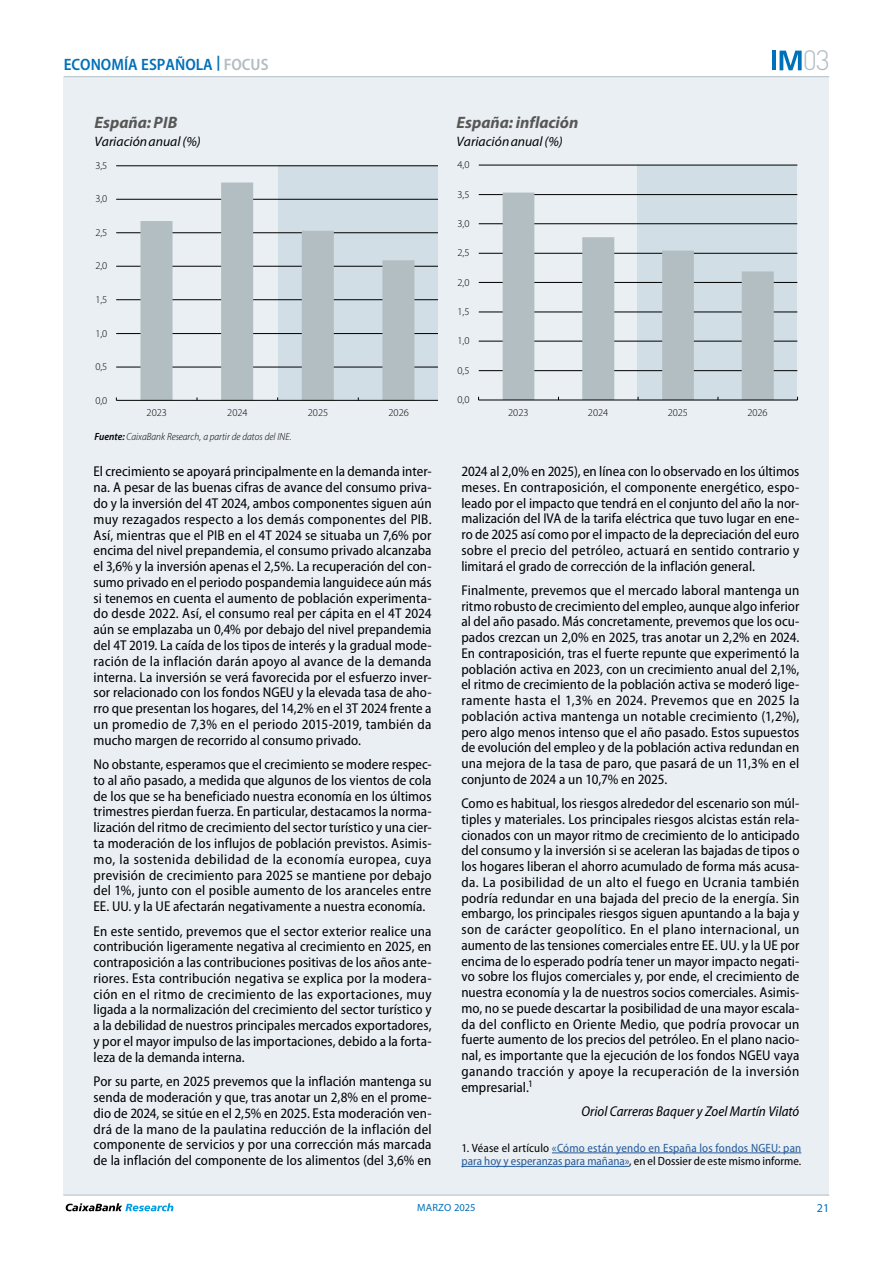
<style>
.page{position:relative;width:893px;height:1263px;background:#fff}
.page>*{position:absolute;margin:0;border:0;box-sizing:border-box;transform-origin:0 0}
.t1{font:300 27.6px "DIN Pro";color:#b2bdc2}
.t2{font:italic 700 16.5px "Myriad Pro";color:#575756}
.t3{font:600 semi-condensed 16.5px "Myriad Pro";color:#0070ba}
.t4{font:semi-condensed 14.25px/15.8px "Myriad Pro";letter-spacing:.005em;color:#000;text-align:justify}
.t5{font:italic semi-condensed 14.25px "Myriad Pro";letter-spacing:.005em;color:#000}
.t6{font:italic 13.65px "Myriad Pro";letter-spacing:.005em;color:#000}
.t7{font:semi-condensed 12px/13.5px "Myriad Pro";letter-spacing:.005em;color:#275b9b}
.t8{font:12px "Myriad Pro";color:#0070ba}
.t9{font:300 10.5px "Myriad Pro";letter-spacing:-.005em;color:#000}
.t10{font:italic 300 semi-condensed 10.5px "Myriad Pro";letter-spacing:-.005em;color:#000}
.t11{font:10.5px "Myriad Pro";letter-spacing:.02em;color:#0070ba}
.s1{color:#b2bdc2}
.s2{font-weight:600}
.s3{color:#000}
</style>
<div class="page">
<div style="left:64px;top:77px;width:765px;height:1118px;background:#e9eff3"></div>
<hr style="left:64px;top:76px;width:765px;height:1px;background:#b2bdc2">
<hr style="left:63px;top:1195px;width:766px;height:1px;background:#b2bdc2">
<svg style="left:66px;top:1203px;width:107px;height:8px"></svg>
<svg style="left:779px;top:51px;width:23px;height:19px"></svg>
<hr style="left:772px;top:51px;width:4px;height:19px;background:#0070ba">
<div style="left:278px;top:166px;width:160px;height:234px;background:#d1dee6"></div>
<div style="left:637px;top:165px;width:160px;height:235px;background:#d1dee6"></div>
<hr style="left:116px;top:367px;width:321px;height:1px;background:#000">
<hr style="left:116px;top:333px;width:321px;height:1px;background:#000">
<hr style="left:116px;top:299px;width:321px;height:1px;background:#000">
<hr style="left:116px;top:266px;width:321px;height:1px;background:#000">
<hr style="left:116px;top:232px;width:321px;height:1px;background:#000">
<hr style="left:116px;top:199px;width:321px;height:1px;background:#000">
<hr style="left:116px;top:166px;width:321px;height:1px;background:#000">
<svg style="left:140px;top:183px;width:274px;height:217px"></svg>
<hr style="left:116px;top:400px;width:321px;height:1px;background:#000">
<hr style="left:479px;top:370px;width:318px;height:1px;background:#000">
<hr style="left:479px;top:341px;width:318px;height:1px;background:#000">
<hr style="left:479px;top:312px;width:318px;height:1px;background:#000">
<hr style="left:479px;top:282px;width:318px;height:1px;background:#000">
<hr style="left:479px;top:253px;width:318px;height:1px;background:#000">
<hr style="left:479px;top:223px;width:318px;height:1px;background:#000">
<hr style="left:479px;top:194px;width:318px;height:1px;background:#000">
<hr style="left:479px;top:165px;width:318px;height:1px;background:#000">
<svg style="left:503px;top:193px;width:271px;height:207px"></svg>
<hr style="left:479px;top:400px;width:318px;height:1px;background:#000">
<hr style="left:552px;top:1152px;width:249px;height:1px;background:#275b9b">
<hr style="left:461px;top:1166px;width:168px;height:1px;background:#275b9b">
<p class="t3" style="left:64px;top:55px;width:206px">ECONOMÍA ESPAÑOLA <sup>|</sup> <span class="s1">FOCUS</span></p>
<p class="t2" style="left:95px;top:111px;width:84px">España: PIB</p>
<p class="t6" style="left:95px;top:133px;width:108px">Variaciónanual(%)</p>
<p class="t9" style="left:95px;top:159px;width:13px">3,5</p>
<p class="t9" style="left:95px;top:193px;width:13px">3,0</p>
<p class="t9" style="left:95px;top:227px;width:13px">2,5</p>
<p class="t9" style="left:95px;top:260px;width:13px">2,0</p>
<p class="t9" style="left:95px;top:294px;width:13px">1,5</p>
<p class="t9" style="left:95px;top:327px;width:13px">1,0</p>
<p class="t9" style="left:95px;top:361px;width:13px">0,5</p>
<p class="t9" style="left:95px;top:394px;width:13px">0,0</p>
<p class="t9" style="left:147px;top:407px;width:22px">2023</p>
<p class="t9" style="left:227px;top:407px;width:22px">2024</p>
<p class="t9" style="left:308px;top:407px;width:22px">2025</p>
<p class="t9" style="left:389px;top:407px;width:22px">2026</p>
<p class="t10" style="left:94px;top:430px;width:199px"><span class="s2">Fuente:</span> CaixaBank Research, a partir de datos del INE.</p>
<p class="t4" style="left:94px;top:464px;width:340px">El crecimiento se apoyará principalmente en la demanda inter&shy;na. A pesar de las buenas cifras de avance del consumo priva&shy;do y la inversión del 4T 2024, ambos componentes siguen aún muy rezagados respecto a los demás componentes del PIB.<br>Así, mientras que el PIB en el 4T 2024 se situaba un 7,6% por encima del nivel prepandemia, el consumo privado alcanzaba el 3,6% y la inversión apenas el 2,5%. La recuperación del con&shy;sumo privado en el periodo pospandemia languidece aún más si tenemos en cuenta el aumento de población experimenta&shy;do desde 2022. Así, el consumo real per cápita en el 4T 2024 aún se emplazaba un 0,4% por debajo del nivel prepandemia del 4T 2019. La caída de los tipos de interés y la gradual mode&shy;ración de la inflación darán apoyo al avance de la demanda interna. La inversión se verá favorecida por el esfuerzo inver&shy;sor relacionado con los fondos NGEU y la elevada tasa de aho&shy;rro que presentan los hogares, del 14,2% en el 3T 2024 frente a un promedio de 7,3% en el periodo 2015-2019, también da mucho margen de recorrido al consumo privado.</p>
<p class="t4" style="left:94px;top:757px;width:340px">No obstante, esperamos que el crecimiento se modere respec&shy;to al año pasado, a medida que algunos de los vientos de cola de los que se ha beneficiado nuestra economía en los últimos trimestres pierdan fuerza. En particular, destacamos la norma&shy;lización del ritmo de crecimiento del sector turístico y una cier&shy;ta moderación de los influjos de población previstos. Asimis&shy;mo, la sostenida debilidad de la economía europea, cuya previsión de crecimiento para 2025 se mantiene por debajo del 1%, junto con el posible aumento de los aranceles entre EE. UU. y la UE afectarán negativamente a nuestra economía.</p>
<p class="t4" style="left:94px;top:923px;width:340px">En este sentido, prevemos que el sector exterior realice una contribución ligeramente negativa al crecimiento en 2025, en contraposición a las contribuciones positivas de los años ante&shy;riores. Esta contribución negativa se explica por la modera&shy;ción en el ritmo de crecimiento de las exportaciones, muy ligada a la normalización del crecimiento del sector turístico y a la debilidad de nuestros principales mercados exportadores, y por el mayor impulso de las importaciones, debido a la forta&shy;leza de la demanda interna.</p>
<p class="t4" style="left:94px;top:1074px;width:340px">Por su parte, en 2025 prevemos que la inflación mantenga su senda de moderación y que, tras anotar un 2,8% en el prome&shy;dio de 2024, se sitúe en el 2,5% en 2025. Esta moderación ven&shy;drá de la mano de la paulatina reducción de la inflación del componente de servicios y por una corrección más marcada de la inflación del componente de los alimentos (del 3,6% en</p>
<p class="t2" style="left:457px;top:112px;width:123px">España: inflación</p>
<p class="t6" style="left:457px;top:133px;width:108px">Variaciónanual(%)</p>
<p class="t9" style="left:458px;top:159px;width:13px">4,0</p>
<p class="t9" style="left:458px;top:188px;width:13px">3,5</p>
<p class="t9" style="left:458px;top:218px;width:13px">3,0</p>
<p class="t9" style="left:458px;top:247px;width:13px">2,5</p>
<p class="t9" style="left:458px;top:276px;width:13px">2,0</p>
<p class="t9" style="left:458px;top:306px;width:13px">1,5</p>
<p class="t9" style="left:458px;top:335px;width:13px">1,0</p>
<p class="t9" style="left:458px;top:364px;width:13px">0,5</p>
<p class="t9" style="left:458px;top:394px;width:13px">0,0</p>
<p class="t9" style="left:508px;top:406px;width:22px">2023</p>
<p class="t9" style="left:588px;top:406px;width:22px">2024</p>
<p class="t9" style="left:668px;top:406px;width:22px">2025</p>
<p class="t9" style="left:747px;top:406px;width:22px">2026</p>
<h1 class="t1" style="left:803px;top:39px;width:29px">03</h1>
<p class="t4" style="left:461px;top:464px;width:340px">2024 al 2,0% en 2025), en línea con lo observado en los últimos meses. En contraposición, el componente energético, espo&shy;leado por el impacto que tendrá en el conjunto del año la nor&shy;malización del IVA de la tarifa eléctrica que tuvo lugar en ene&shy;ro de 2025 así como por el impacto de la depreciación del euro sobre el precio del petróleo, actuará en sentido contrario y limitará el grado de corrección de la inflación general.</p>
<p class="t4" style="left:461px;top:583px;width:340px">Finalmente, prevemos que el mercado laboral mantenga un ritmo robusto de crecimiento del empleo, aunque algo inferior al del año pasado. Más concretamente, prevemos que los ocu&shy;pados crezcan un 2,0% en 2025, tras anotar un 2,2% en 2024.<br>En contraposición, tras el fuerte repunte que experimentó la población activa en 2023, con un crecimiento anual del 2,1%, el ritmo de crecimiento de la población activa se moderó lige&shy;ramente hasta el 1,3% en 2024. Prevemos que en 2025 la población activa mantenga un notable crecimiento (1,2%), pero algo menos intenso que el año pasado. Estos supuestos de evolución del empleo y de la población activa redundan en una mejora de la tasa de paro, que pasará de un 11,3% en el conjunto de 2024 a un 10,7% en 2025.</p>
<p class="t4" style="left:461px;top:796px;width:340px">Como es habitual, los riesgos alrededor del escenario son múl&shy;tiples y materiales. Los principales riesgos alcistas están rela&shy;cionados con un mayor ritmo de crecimiento de lo anticipado del consumo y la inversión si se aceleran las bajadas de tipos o los hogares liberan el ahorro acumulado de forma más acusa&shy;da. La posibilidad de un alto el fuego en Ucrania también podría redundar en una bajada del precio de la energía. Sin embargo, los principales riesgos siguen apuntando a la baja y son de carácter geopolítico. En el plano internacional, un aumento de las tensiones comerciales entre EE. UU. y la UE por encima de lo esperado podría tener un mayor impacto negati&shy;vo sobre los flujos comerciales y, por ende, el crecimiento de nuestra economía y la de nuestros socios comerciales. Asimis&shy;mo, no se puede descartar la posibilidad de una mayor escala&shy;da del conflicto en Oriente Medio, que podría provocar un fuerte aumento de los precios del petróleo. En el plano nacio&shy;nal, es importante que la ejecución de los fondos NGEU vaya ganando tracción y apoye la recuperación de la inversión empresarial.<sup>1</sup></p>
<p class="t5" style="left:581px;top:1104px;width:219px">Oriol Carreras Baquer y Zoel Martín Vilató</p>
<p class="t7" style="left:461px;top:1141px;width:341px"><span class="s3">1. Véase el artículo</span> «Cómo están yendo en España los fondos NGEU: pan para hoy y esperanzas para mañana»<span class="s3">, en el Dossier de este mismo informe.</span></p>
<p class="t11" style="left:417px;top:1201px;width:60px">MARZO 2025</p>
<p class="t8" style="left:817px;top:1201px;width:14px">21</p>
</div>
